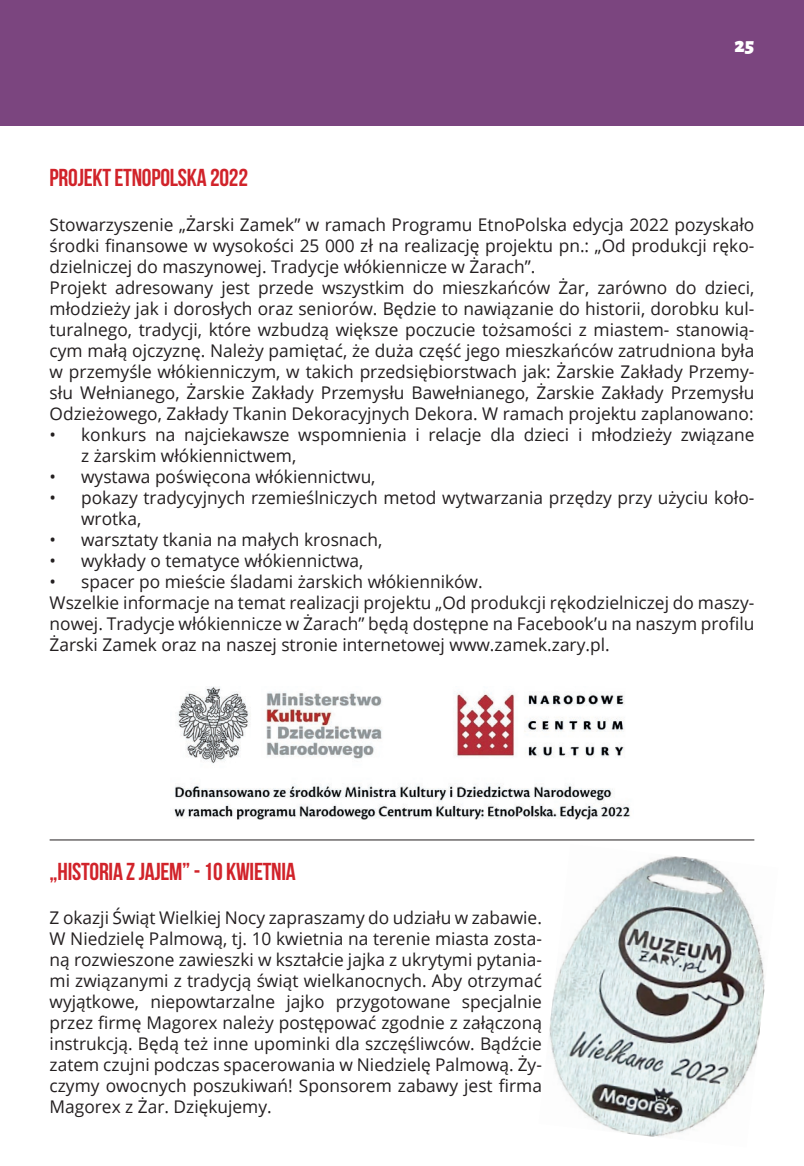
<style>
.page{position:relative;width:804px;height:1166px;background:#fff}
.page>*{position:absolute;margin:0;border:0;box-sizing:border-box;transform-origin:0 0}
.t1{font:24.5px "Bebas Neue";letter-spacing:-.01em;color:#d1232a}
.t2{font:900 21px "Alegreya Sans";color:#fff}
.t3{font:17.5px/21px "Open Sans";color:#231f20}
</style>
<div class="page">
<div style="left:0;top:0;width:804px;height:126px;background:#7b457f"></div>
<img style="left:174px;top:687px;width:456px;height:132px">
<hr style="left:50px;top:839px;width:704px;height:1px;background:#231f20">
<img style="left:549px;top:856px;width:216px;height:281px">
<h1 class="t1" style="left:50px;top:164px;width:200px">PROJEKT ETNOPOLSKA 2022</h1>
<p class="t2" style="left:734px;top:28px;width:21px">25</p>
<p class="t3" style="left:50px;top:214px;width:706px">Stowarzyszenie „Żarski Zamek” w ramach Programu EtnoPolska edycja 2022 pozyskało środki finansowe w wysokości 25 000 zł na realizację projektu pn.: „Od produkcji ręko&shy;dzielniczej do maszynowej. Tradycje włókiennicze w Żarach”.<br>Projekt adresowany jest przede wszystkim do mieszkańców Żar, zarówno do dzieci, młodzieży jak i dorosłych oraz seniorów. Będzie to nawiązanie do historii, dorobku kul&shy;turalnego, tradycji, które wzbudzą większe poczucie tożsamości z miastem- stanowią&shy;cym małą ojczyznę. Należy pamiętać, że duża część jego mieszkańców zatrudniona była w przemyśle włókienniczym, w takich przedsiębiorstwach jak: Żarskie Zakłady Przemy&shy;słu Wełnianego, Żarskie Zakłady Przemysłu Bawełnianego, Żarskie Zakłady Przemysłu Odzieżowego, Zakłady Tkanin Dekoracyjnych Dekora. W ramach projektu zaplanowano:</p>
<p class="t3" style="left:81px;top:424px;width:674px;text-indent:-31px">• konkurs na najciekawsze wspomnienia i relacje dla dzieci i młodzieży związane z żarskim włókiennictwem,</p>
<p class="t3" style="left:50px;top:466px;width:327px">• wystawa poświęcona włókiennictwu,</p>
<p class="t3" style="left:81px;top:487px;width:674px;text-indent:-31px">• pokazy tradycyjnych rzemieślniczych metod wytwarzania przędzy przy użyciu koło&shy;wrotka,</p>
<p class="t3" style="left:50px;top:529px;width:334px">• warsztaty tkania na małych krosnach,</p>
<p class="t3" style="left:50px;top:550px;width:315px">• wykłady o tematyce włókiennictwa,</p>
<p class="t3" style="left:50px;top:571px;width:706px">• spacer po mieście śladami żarskich włókienników.<br>Wszelkie informacje na temat realizacji projektu „Od produkcji rękodzielniczej do maszy&shy;nowej. Tradycje włókiennicze w Żarach” będą dostępne na Facebook’u na naszym profilu Żarski Zamek oraz na naszej stronie internetowej www.zamek.zary.pl.</p>
<h1 class="t1" style="left:50px;top:857px;width:248px">„HISTORIA Z JAJEM” - 10 KWIETNIA</h1>
<p class="t3" style="left:50px;top:907px;width:494px;text-align:justify">Z okazji Świąt Wielkiej Nocy zapraszamy do udziału w zabawie.<br>W Niedzielę Palmową, tj. 10 kwietnia na terenie miasta zosta&shy;ną rozwieszone zawieszki w kształcie jajka z ukrytymi pytania&shy;mi związanymi z tradycją świąt wielkanocnych. Aby otrzymać wyjątkowe, niepowtarzalne jajko przygotowane specjalnie przez firmę Magorex należy postępować zgodnie z załączoną instrukcją. Będą też inne upominki dla szczęśliwców. Bądźcie zatem czujni podczas spacerowania w Niedzielę Palmową. Ży&shy;czymy owocnych poszukiwań! Sponsorem zabawy jest firma Magorex z Żar. Dziękujemy.</p>
</div>
